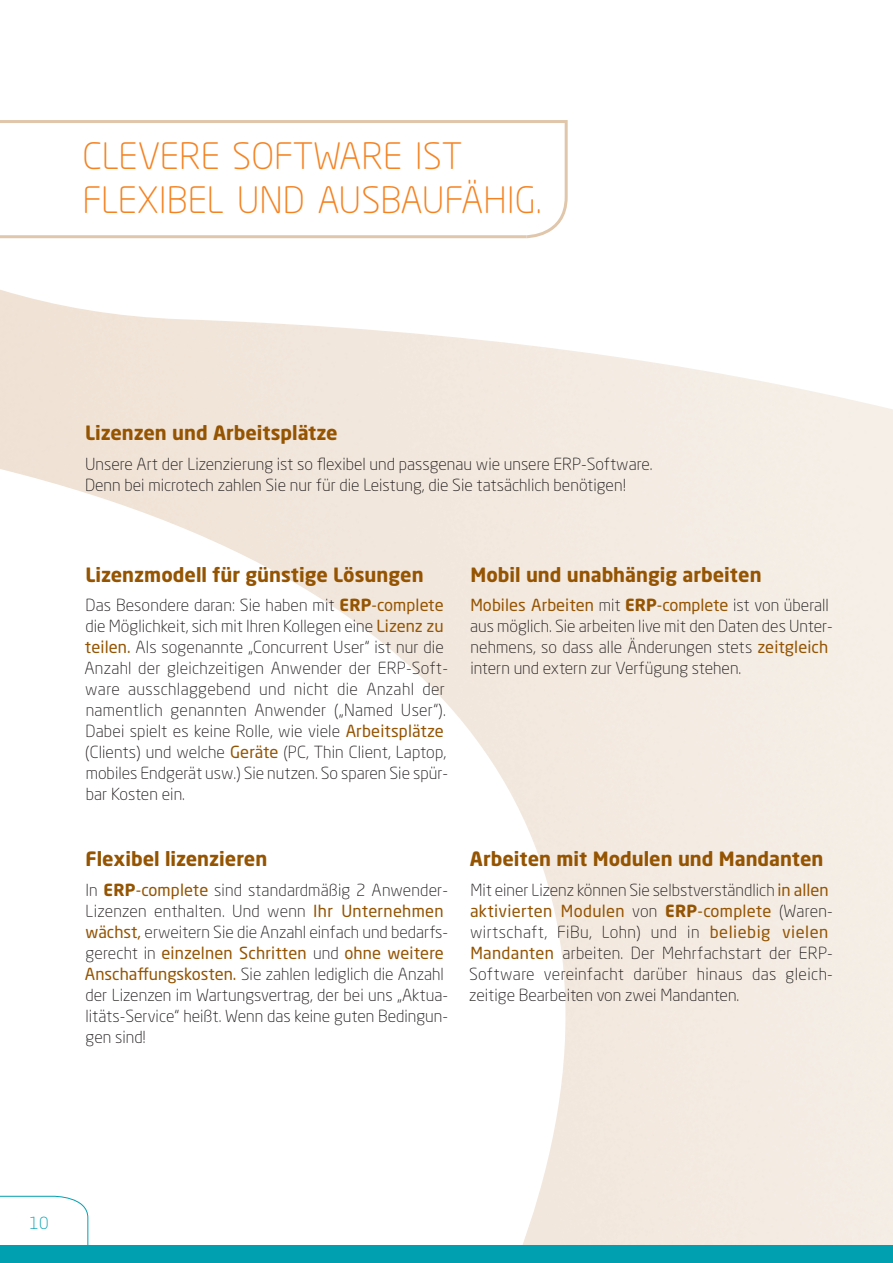
<style>
.page{position:relative;width:893px;height:1263px;background:#fff}
.page>*{position:absolute;margin:0;border:0;box-sizing:border-box;transform-origin:0 0}
.t1{font:300 36px/43.5px "Neo Sans Pro";color:#f58220}
.t2{font:700 19.5px "Neo Sans Pro";color:#945402}
.t3{font:300 16.5px/21px "Neo Sans Pro";color:#231f20}
.t4{font:300 16.5px "Neo Sans Pro";color:#00a0b0}
.s1{font-weight:700;color:#945402}
.s2{font-weight:400;color:#945402}
</style>
<div class="page">
<img style="left:0;top:290px;width:893px;height:956px">
<div style="left:0;top:1246px;width:893px;height:17px;background:#00a0b0"></div>
<svg style="left:0;top:1195px;width:89px;height:51px"></svg>
<svg style="left:0;top:120px;width:568px;height:119px"></svg>
<h1 class="t1" style="left:83px;top:134px;width:461px">CLEVERE SOFTWARE IST<br>FLEXIBEL UND AUSBAUFÄHIG.</h1>
<p class="t2" style="left:85px;top:420px;width:254px">Lizenzen und Arbeitsplätze</p>
<p class="t3" style="left:85px;top:453px;width:569px">Unsere Art der Lizenzierung ist so flexibel und passgenau wie unsere ERP-Software.<br>Denn bei microtech zahlen Sie nur für die Leistung, die Sie tatsächlich benötigen!</p>
<p class="t2" style="left:85px;top:562px;width:340px">Lizenzmodell für günstige Lösungen</p>
<p class="t3" style="left:85px;top:595px;width:365px">Das Besondere daran: Sie haben mit <span class="s1">ERP</span><span class="s2">-complete </span>die Möglichkeit, sich mit Ihren Kollegen eine <span class="s2">Lizenz zu teilen.</span> Als sogenannte „Concurrent User“ ist nur die Anzahl der gleichzeitigen Anwender der ERP-Soft&shy;ware ausschlaggebend und nicht die Anzahl der namentlich genannten Anwender („Named User“).<br>Dabei spielt es keine Rolle, wie viele <span class="s2">Arbeitsplätze </span>(Clients) und welche <span class="s2">Geräte</span> (PC, Thin Client, Laptop, mobiles Endgerät usw.) Sie nutzen. So sparen Sie spür&shy;bar Kosten ein.</p>
<p class="t2" style="left:85px;top:846px;width:183px">Flexibel lizenzieren</p>
<p class="t3" style="left:85px;top:879px;width:365px">In <span class="s1">ERP</span><span class="s2">-complete</span> sind standardmäßig 2 Anwender-Lizenzen enthalten. Und wenn <span class="s2">Ihr Unternehmen wächst,</span> erweitern Sie die Anzahl einfach und bedarfs&shy;gerecht in <span class="s2">einzelnen Schritten</span> und <span class="s2">ohne weitere Anschaffungskosten.</span> Sie zahlen lediglich die Anzahl der Lizenzen im Wartungsvertrag, der bei uns „Aktua&shy;litäts-Service“ heißt. Wenn das keine guten Bedingun&shy;gen sind!</p>
<p class="t2" style="left:470px;top:562px;width:293px">Mobil und unabhängig arbeiten</p>
<p class="t3" style="left:470px;top:595px;width:364px"><span class="s2">Mobiles Arbeiten</span> mit <span class="s1">ERP</span><span class="s2">-complete</span> ist von überall aus möglich. Sie arbeiten live mit den Daten des Unter&shy;nehmens, so dass alle Änderungen stets <span class="s2">zeitgleich </span>intern und extern zur Verfügung stehen.</p>
<p class="t2" style="left:470px;top:846px;width:355px">Arbeiten mit Modulen und Mandanten</p>
<p class="t3" style="left:469px;top:879px;width:365px">Mit einer Lizenz können Sie selbstverständlich <span class="s2">in allen aktivierten Modulen</span> von <span class="s1">ERP</span><span class="s2">-complete</span> (Waren&shy;wirtschaft, FiBu, Lohn) und in <span class="s2">beliebig vielen Mandanten</span> arbeiten. Der Mehrfachstart der ERP-Software vereinfacht darüber hinaus das gleich&shy;zeitige Bearbeiten von zwei Mandanten.</p>
<p class="t4" style="left:30px;top:1213px;width:21px">10</p>
</div>
